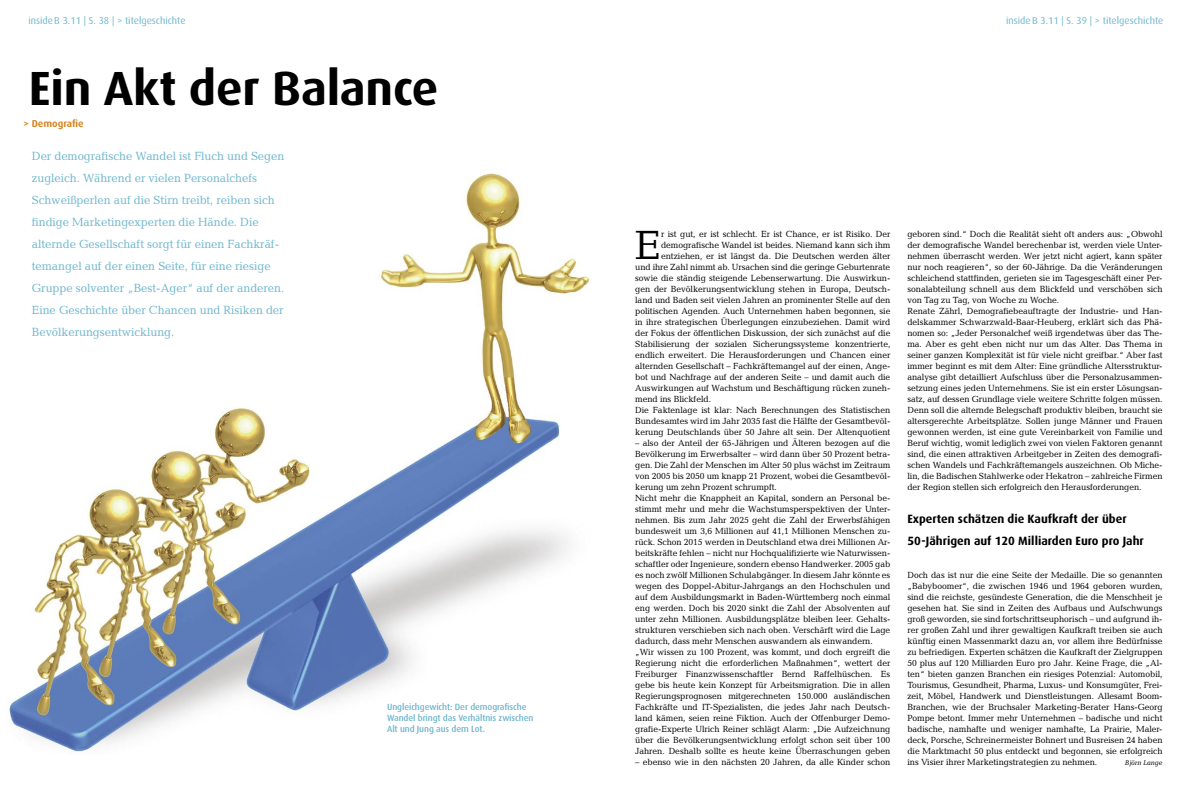
<style>
.page{position:relative;width:1191px;height:794px;background:#fff}
.page>*{position:absolute;margin:0;border:0;box-sizing:border-box;transform-origin:0 0}
.HL_48pt{font:700 48px "Dax Pro";letter-spacing:-.005em;color:#000}
.einfachText{font:41.3px "Candida Std";color:#000;scale:.95 1}
.Vorspann{font:12px/22px "Candida Std";letter-spacing:-.005em;color:#6eb6cd;scale:.95 1}
.t1{font:700 12px/22px "Dax Pro";color:#000}
._00__kolumnenkopf{font:10px "Dax Pro";color:#6eb6cd}
.Datum{font:700 10px "Dax Pro";color:#d48625}
.einfachText-2{font:9px/11px "Candida Std";letter-spacing:-.01em;color:#000;text-align:justify;scale:.95 1}
.BU_cyan{font:500 9px/11px "Dax Pro";letter-spacing:-.01em;color:#6eb6cd}
.einfachText-3{font:italic 7px "Candida Std";letter-spacing:-.01em;color:#000;scale:.95 1}
</style>
<div class="page">
<img style="left:9px;top:173px;width:581px;height:579px">
<p class="_00__kolumnenkopf" style="left:28px;top:14px;width:159px">inside B 3.11 | S. 38 | &gt; titelgeschichte</p>
<p class="_00__kolumnenkopf" style="left:1006px;top:14px;width:159px">inside B 3.11 | S. 39 | &gt; titelgeschichte</p>
<p class="HL_48pt" style="left:29px;top:57px;width:411px">Ein Akt der Balance</p>
<p class="Datum" style="left:23px;top:117px;width:62px">&gt; Demografie</p>
<p class="Vorspann" style="left:32px;top:145px;width:267px">Der demografische Wandel ist Fluch und Segen zugleich. Während er vielen Personalchefs Schweißperlen auf die Stirn treibt, reiben sich findige Marketingexperten die Hände. Die alternde Gesellschaft sorgt für einen Fachkräf&shy;temangel auf der einen Seite, für eine riesige Gruppe solventer „Best-Ager“ auf der anderen.<br>Eine Geschichte über Chancen und Risiken der Bevölkerungsentwicklung.</p>
<p class="BU_cyan" style="left:387px;top:701px;width:148px">Ungleichgewicht: Der demografische<br>Wandel bringt das Verhältnis zwischen<br>Alt und Jung aus dem Lot.</p>
<p class="einfachText" style="left:635px;top:221px;width:29px">E</p>
<p class="einfachText-2" style="left:661px;top:228px;width:243px">r ist gut, er ist schlecht. Er ist Chance, er ist Risiko. Der</p>
<p class="einfachText-2" style="left:661px;top:239px;width:243px">demografische Wandel ist beides. Niemand kann sich ihm</p>
<p class="einfachText-2" style="left:661px;top:250px;width:243px">entziehen, er ist längst da. Die Deutschen werden älter</p>
<p class="einfachText-2" style="left:635px;top:261px;width:270px">und ihre Zahl nimmt ab. Ursachen sind die geringe Geburtenrate</p>
<p class="einfachText-2" style="left:635px;top:272px;width:270px">sowie die ständig steigende Lebenserwartung. Die Auswirkun-</p>
<p class="einfachText-2" style="left:635px;top:283px;width:270px">gen der Bevölkerungsentwicklung stehen in Europa, Deutsch-</p>
<p class="einfachText-2" style="left:635px;top:294px;width:270px">land und Baden seit vielen Jahren an prominenter Stelle auf den</p>
<p class="einfachText-2" style="left:635px;top:305px;width:270px">politischen Agenden. Auch Unternehmen haben begonnen, sie</p>
<p class="einfachText-2" style="left:635px;top:316px;width:270px">in ihre strategischen Überlegungen einzubeziehen. Damit wird</p>
<p class="einfachText-2" style="left:635px;top:327px;width:270px">der Fokus der öffentlichen Diskussion, der sich zunächst auf die</p>
<p class="einfachText-2" style="left:635px;top:338px;width:270px">Stabilisierung der sozialen Sicherungssysteme konzentrierte,</p>
<p class="einfachText-2" style="left:635px;top:349px;width:270px">endlich erweitert. Die Herausforderungen und Chancen einer</p>
<p class="einfachText-2" style="left:635px;top:360px;width:270px">alternden Gesellschaft – Fachkräftemangel auf der einen, Ange-</p>
<p class="einfachText-2" style="left:635px;top:371px;width:270px">bot und Nachfrage auf der anderen Seite – und damit auch die</p>
<p class="einfachText-2" style="left:635px;top:382px;width:270px">Auswirkungen auf Wachstum und Beschäftigung rücken zuneh-</p>
<p class="einfachText-2" style="left:635px;top:393px;width:81px">mend ins Blickfeld.</p>
<p class="einfachText-2" style="left:635px;top:404px;width:270px">Die Faktenlage ist klar: Nach Berechnungen des Statistischen Bundesamtes wird im Jahr 2035 fast die Hälfte der Gesamtbevöl&shy;kerung Deutschlands über 50 Jahre alt sein. Der Altenquotient</p>
<p class="einfachText-2" style="left:635px;top:437px;width:270px">– also der Anteil der 65-Jährigen und Älteren bezogen auf die Bevölkerung im Erwerbsalter – wird dann über 50 Prozent betra&shy;gen. Die Zahl der Menschen im Alter 50 plus wächst im Zeitraum von 2005 bis 2050 um knapp 21 Prozent, wobei die Gesamtbevöl&shy;kerung um zehn Prozent schrumpft.</p>
<p class="einfachText-2" style="left:635px;top:492px;width:270px">Nicht mehr die Knappheit an Kapital, sondern an Personal be&shy;stimmt mehr und mehr die Wachstumsperspektiven der Unter&shy;nehmen. Bis zum Jahr 2025 geht die Zahl der Erwerbsfähigen bundesweit um 3,6 Millionen auf 41,1 Millionen Menschen zu&shy;rück. Schon 2015 werden in Deutschland etwa drei Millionen Ar&shy;beitskräfte fehlen – nicht nur Hochqualifizierte wie Naturwissen&shy;schaftler oder Ingenieure, sondern ebenso Handwerker. 2005 gab es noch zwölf Millionen Schulabgänger. In diesem Jahr könnte es wegen des Doppel-Abitur-Jahrgangs an den Hochschulen und auf dem Ausbildungsmarkt in Baden-Württemberg noch einmal eng werden. Doch bis 2020 sinkt die Zahl der Absolventen auf unter zehn Millionen. Ausbildungsplätze bleiben leer. Gehalts&shy;strukturen verschieben sich nach oben. Verschärft wird die Lage dadurch, dass mehr Menschen auswandern als einwandern.</p>
<p class="einfachText-2" style="left:635px;top:646px;width:270px">„Wir wissen zu 100 Prozent, was kommt, und doch ergreift die Regierung nicht die erforderlichen Maßnahmen“, wettert der Freiburger Finanzwissenschaftler Bernd Raffelhüschen. Es gebe bis heute kein Konzept für Arbeitsmigration. Die in allen Regierungsprognosen mitgerechneten 150.000 ausländischen Fachkräfte und IT-Spezialisten, die jedes Jahr nach Deutsch&shy;land kämen, seien reine Fiktion. Auch der Offenburger Demo&shy;grafie-Experte Ulrich Reiner schlägt Alarm: „Die Aufzeichnung über die Bevölkerungsentwicklung erfolgt schon seit über 100<br>Jahren. Deshalb sollte es heute keine Überraschungen geben</p>
<p class="einfachText-2" style="left:635px;top:756px;width:270px">– ebenso wie in den nächsten 20 Jahren, da alle Kinder schon</p>
<p class="einfachText-2" style="left:907px;top:228px;width:270px">geboren sind.“ Doch die Realität sieht oft anders aus: „Obwohl der demografische Wandel berechenbar ist, werden viele Unter&shy;nehmen überrascht werden. Wer jetzt nicht agiert, kann später nur noch reagieren“, so der 60-Jährige. Da die Veränderungen schleichend stattfinden, gerieten sie im Tagesgeschäft einer Per&shy;sonalabteilung schnell aus dem Blickfeld und verschöben sich von Tag zu Tag, von Woche zu Woche.</p>
<p class="einfachText-2" style="left:907px;top:305px;width:270px">Renate Zährl, Demografiebeauftragte der Industrie- und Han&shy;delskammer Schwarzwald-Baar-Heuberg, erklärt sich das Phä&shy;nomen so: „Jeder Personalchef weiß irgendetwas über das The&shy;ma. Aber es geht eben nicht nur um das Alter. Das Thema in seiner ganzen Komplexität ist für viele nicht greifbar.“ Aber fast immer beginnt es mit dem Alter: Eine gründliche Altersstruktur&shy;analyse gibt detailliert Aufschluss über die Personalzusammen&shy;setzung eines jeden Unternehmens. Sie ist ein erster Lösungsan&shy;satz, auf dessen Grundlage viele weitere Schritte folgen müssen.<br>Denn soll die alternde Belegschaft produktiv bleiben, braucht sie altersgerechte Arbeitsplätze. Sollen junge Männer und Frauen gewonnen werden, ist eine gute Vereinbarkeit von Familie und Beruf wichtig, womit lediglich zwei von vielen Faktoren genannt sind, die einen attraktiven Arbeitgeber in Zeiten des demografi&shy;schen Wandels und Fachkräftemangels auszeichnen. Ob Miche&shy;lin, die Badischen Stahlwerke oder Hekatron – zahlreiche Firmen der Region stellen sich erfolgreich den Herausforderungen.</p>
<p class="t1" style="left:907px;top:507px;width:238px">Experten schätzen die Kaufkraft der über<br>50-Jährigen auf 120 Milliarden Euro pro Jahr</p>
<p class="einfachText-2" style="left:907px;top:569px;width:270px">Doch das ist nur die eine Seite der Medaille. Die so genannten „Babyboomer“, die zwischen 1946 und 1964 geboren wurden, sind die reichste, gesündeste Generation, die die Menschheit je gesehen hat. Sie sind in Zeiten des Aufbaus und Aufschwungs groß geworden, sie sind fortschrittseuphorisch – und aufgrund ih&shy;rer großen Zahl und ihrer gewaltigen Kaufkraft treiben sie auch künftig einen Massenmarkt dazu an, vor allem ihre Bedürfnisse zu befriedigen. Experten schätzen die Kaufkraft der Zielgruppen 50 plus auf 120 Milliarden Euro pro Jahr. Keine Frage, die „Al&shy;ten“ bieten ganzen Branchen ein riesiges Potenzial: Automobil, Tourismus, Gesundheit, Pharma, Luxus- und Konsumgüter, Frei&shy;zeit, Möbel, Handwerk und Dienstleistungen. Allesamt Boom-Branchen, wie der Bruchsaler Marketing-Berater Hans-Georg Pompe betont. Immer mehr Unternehmen – badische und nicht badische, namhafte und weniger namhafte, La Prairie, Maler&shy;deck, Porsche, Schreinermeister Bohnert und Busreisen 24 haben die Marktmacht 50 plus entdeckt und begonnen, sie erfolgreich ins Visier ihrer Marketingstrategien zu nehmen.</p>
<p class="einfachText-3" style="left:1125px;top:758px;width:41px">Björn Lange</p>
</div>
